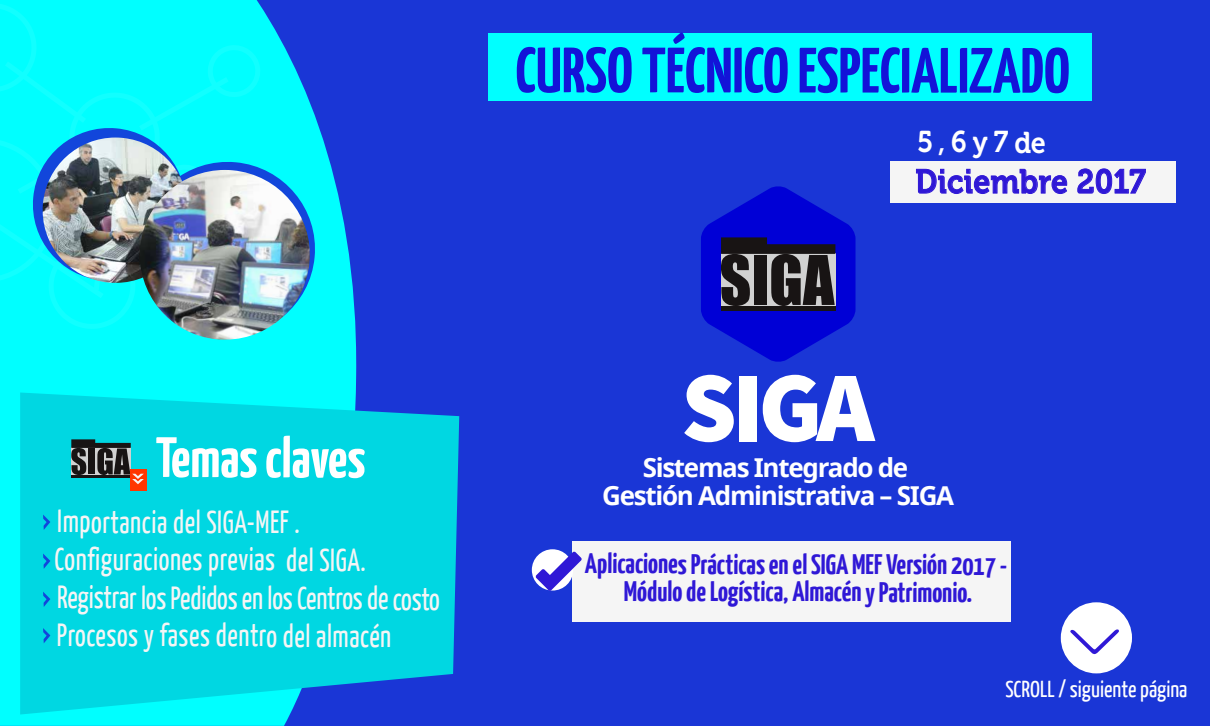
<style>
.page{position:relative;width:1210px;height:726px;background:#fff}
.page>*{position:absolute;margin:0;border:0;box-sizing:border-box;transform-origin:0 0}
.t1{font:900 100px "Source Sans Pro";color:#fff}
.t2{font:700 63.8px "Yanone Kaffeesatz";color:#1313d8}
.t3{font:700 56.7px "Yanone Kaffeesatz";letter-spacing:-.005em;color:#fff}
.t4{font:33.5px "Museo 700";letter-spacing:.015em;color:#2f18d6;scale:.9 1}
.t5{font:32px/37.8px "Yanone Kaffeesatz";letter-spacing:.015em;color:#f5f5f5;scale:.9 1}
.t6{font:30px "Museo 700";color:#fff;scale:.9 1}
.t7{font:700 28.2px/27.4px "Yanone Kaffeesatz";letter-spacing:-.005em;color:#2f18d6;text-align:center}
.t8{font:700 26px/28px "Noto Sans";letter-spacing:-.05em;color:#fff;text-align:center}
.t9{font:23.1px "Yanone Kaffeesatz";color:#fff}
</style>
<div class="page">
<div style="left:0;top:0;width:1209px;height:725px;background:#1a36d6"></div>
<svg style="left:0;top:128px;width:357px;height:597px;fill:#0ff"></svg>
<svg style="left:20px;top:392px;width:439px;height:322px;fill:#00d7e2"></svg>
<svg style="left:43px;top:514px;width:7px;height:16px"></svg>
<svg style="left:43px;top:553px;width:7px;height:15px"></svg>
<svg style="left:43px;top:591px;width:7px;height:16px"></svg>
<svg style="left:43px;top:628px;width:7px;height:15px"></svg>
<div style="left:488px;top:34px;width:603px;height:67px;background:#0ff"></div>
<svg style="left:0;top:0;width:319px;height:340px"></svg>
<img style="left:39px;top:137px;width:152px;height:149px">
<img style="left:136px;top:170px;width:178px;height:173px">
<svg style="left:701px;top:186px;width:154px;height:176px"></svg>
<div style="left:572px;top:540px;width:438px;height:81px;background:#f5f5f5"></div>
<svg style="left:531px;top:549px;width:42px;height:41px"></svg>
<svg style="left:535px;top:551px;width:46px;height:39px"></svg>
<div style="left:130px;top:469px;width:16px;height:21px;background:#ff3600"></div>
<svg style="left:71px;top:439px;width:73px;height:45px"></svg>
<div style="left:1060px;top:602px;width:71px;height:71px;background:#fff;border-radius:50%"></div>
<svg style="left:1070px;top:629px;width:48px;height:26px"></svg>
<div style="left:889px;top:162px;width:286px;height:41px;background:#f5f5f5"></div>
<svg style="left:916px;top:168px;width:151px;height:26px"></svg>
<svg style="left:1077px;top:168px;width:68px;height:26px"></svg>
<h3 class="t3" style="left:156px;top:423px;width:211px">Temas claves</h3>
<p class="t5" style="left:55px;top:502px;width:429px">Importancia del SIGA-MEF .<br>Configuraciones previas del SIGA.<br>Registrar los Pedidos en los Centros de costo Procesos y fases dentro del almacén</p>
<h2 class="t2" style="left:515px;top:31px;width:556px">CURSO TÉCNICO ESPECIALIZADO</h2>
<p class="t6" style="left:917px;top:125px;width:144px">5 , 6 y 7 de</p>
<p class="t4" style="left:915px;top:163px;width:257px">Diciembre 2017</p>
<h1 class="t1" style="left:681px;top:342px;width:195px">SIGA</h1>
<p class="t8" style="left:602px;top:453px;width:353px">Sistemas Integrado de<br>Gestión Administrativa – SIGA</p>
<p class="t7" style="left:584px;top:549px;width:424px">Aplicaciones Prácticas en el SIGA MEF Versión 2017 -<br>Módulo de Logística, Almacén y Patrimonio.</p>
<p class="t9" style="left:1005px;top:674px;width:183px">SCROLL / siguiente página</p>
</div>
